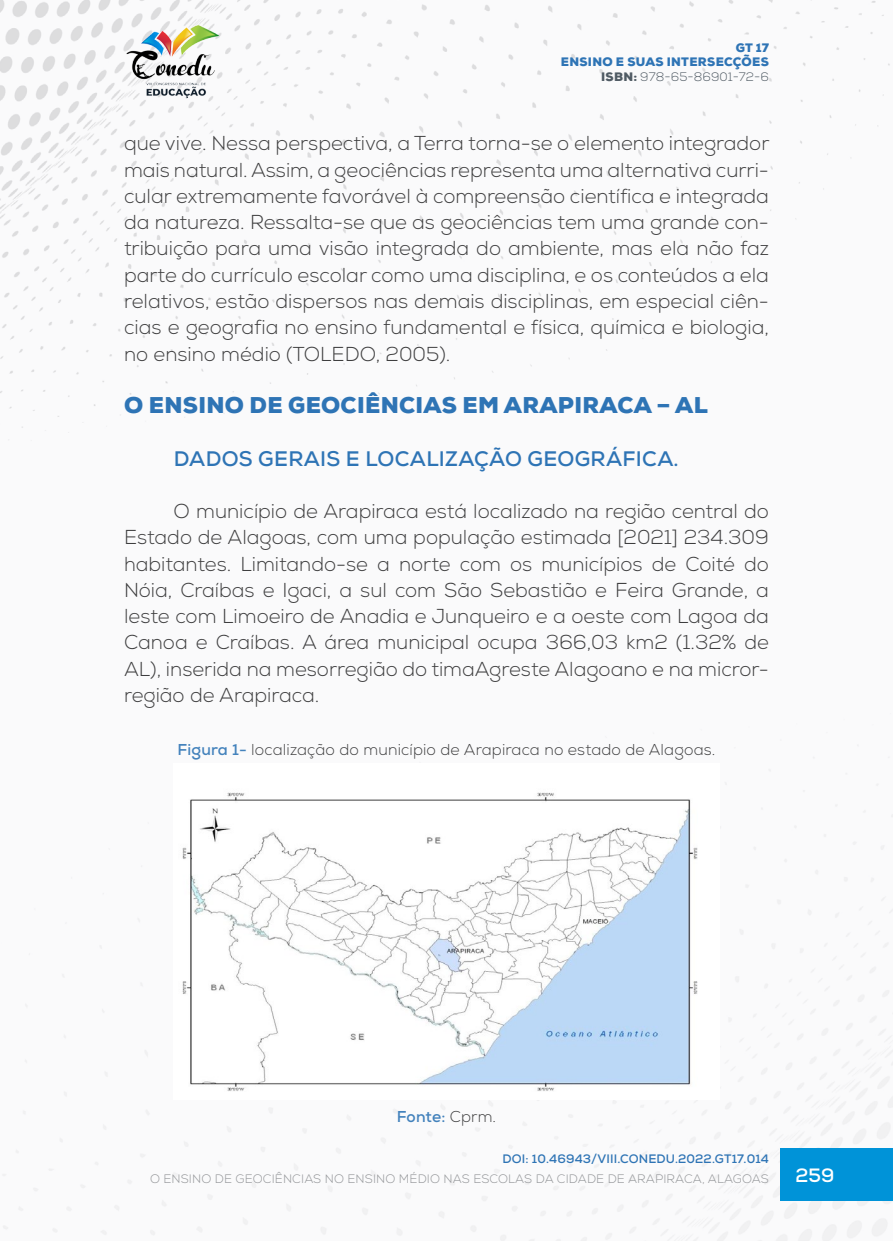
<style>
.page{position:relative;width:893px;height:1241px;background:#fff}
.page>*{position:absolute;margin:0;border:0;box-sizing:border-box;transform-origin:0 0}
.SUBTITULO_1_NOVO{font:900 22.75px "Nexa";letter-spacing:.015em;color:#2e74b5}
.SUBTITULO_2_NOVO{font:700 21px "Nexa";letter-spacing:.015em;color:#2e74b5}
._8_CORPO{font:300 20.12px/26.2px "Nexa";color:#3e3e3f;text-align:justify}
.t1{font:700 19.25px "Nexa";color:#fff}
._11_LEGENDAS{font:300 15.75px "Nexa";letter-spacing:.01em;color:#3e3e3f}
._12_FONTES{font:700 15.75px "Nexa";letter-spacing:.005em;color:#4382bc}
.t2{font:300 12.25px "Nexa";letter-spacing:.01em;color:#939598}
.t3{font:900 12.25px/14.7px "Nexa";letter-spacing:.025em;color:#2e74b5;text-align:right}
.t4{font:700 12.25px "Nexa";letter-spacing:.01em;color:#2e74b5}
.s1{color:#505b64}
.s2{font-weight:300;color:#505b64}
.s3{font-weight:700;color:#4382bc}
.s4{font-weight:300;color:#3e3e3f}
</style>
<div class="page">
<img style="left:0;top:0;width:893px;height:1240px">
<div style="left:781px;top:1148px;width:112px;height:52px;background:#0093d8"></div>
<img style="left:124px;top:25px;width:98px;height:74px">
<img style="left:174px;top:763px;width:545px;height:336px">
<p class="t3" style="left:561px;top:40px;width:210px">GT 17<br>ENSINO E SUAS INTERSECÇÕES<br><span class="s1">ISBN:</span> <span class="s2">978-65-86901-72-6</span></p>
<p class="_8_CORPO" style="left:124px;top:131px;width:647px">que vive. Nessa perspectiva, a Terra torna-se o elemento integrador mais natural. Assim, a geociências representa uma alternativa curri&shy;cular extremamente favorável à compreensão científica e integrada da natureza. Ressalta-se que as geociências tem uma grande con&shy;tribuição para uma visão integrada do ambiente, mas ela não faz parte do currículo escolar como uma disciplina, e os conteúdos a ela relativos, estão dispersos nas demais disciplinas, em especial ciên&shy;cias e geografia no ensino fundamental e física, química e biologia, no ensino médio (TOLEDO, 2005).</p>
<p class="SUBTITULO_1_NOVO" style="left:124px;top:390px;width:585px">O ENSINO DE GEOCIÊNCIAS EM ARAPIRACA – AL</p>
<p class="SUBTITULO_2_NOVO" style="left:174px;top:445px;width:506px">DADOS GERAIS E LOCALIZAÇÃO GEOGRÁFICA.</p>
<p class="_8_CORPO" style="left:124px;top:498px;width:646px;text-indent:50px">O município de Arapiraca está localizado na região central do Estado de Alagoas, com uma população estimada [2021] 234.309 habitantes. Limitando-se a norte com os municípios de Coité do Nóia, Craíbas e Igaci, a sul com São Sebastião e Feira Grande, a leste com Limoeiro de Anadia e Junqueiro e a oeste com Lagoa da Canoa e Craíbas. A área municipal ocupa 366,03 km2 (1.32% de AL), inserida na mesorregião do timaAgreste Alagoano e na micror&shy;região de Arapiraca.</p>
<p class="_11_LEGENDAS" style="left:178px;top:739px;width:539px"><span class="s3">Figura 1-</span> localização do município de Arapiraca no estado de Alagoas.</p>
<p class="_12_FONTES" style="left:397px;top:1106px;width:101px">Fonte: <span class="s4">Cprm.</span></p>
<p class="t4" style="left:503px;top:1150px;width:268px">DOI: 10.46943/VIII.CONEDU.2022.GT17.014</p>
<p class="t2" style="left:150px;top:1171px;width:620px">O ENSINO DE GEOCIÊNCIAS NO ENSINO MÉDIO NAS ESCOLAS DA CIDADE DE ARAPIRACA, ALAGOAS</p>
<p class="t1" style="left:796px;top:1162px;width:40px">259</p>
</div>
